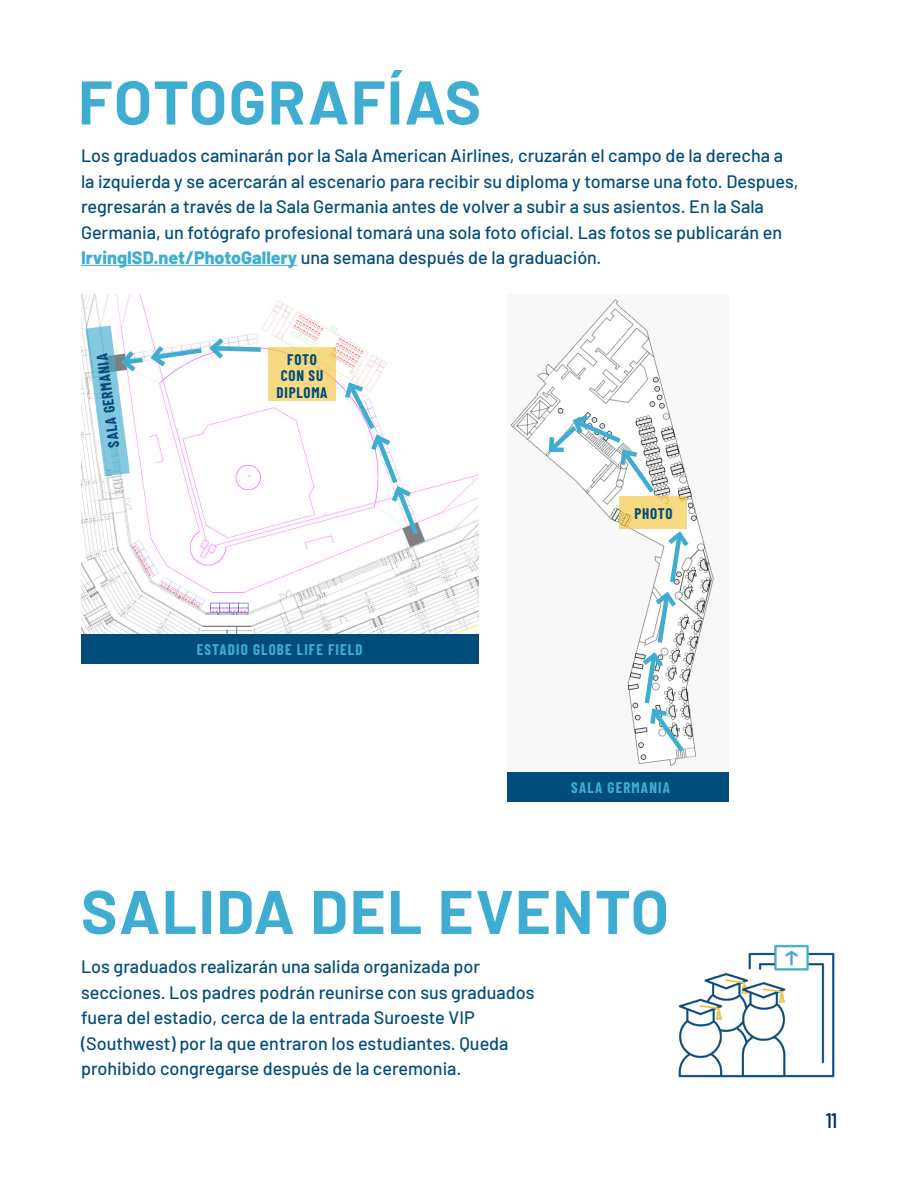
<style>
.page{position:relative;width:918px;height:1188px;background:#fff}
.page>*{position:absolute;margin:0;border:0;box-sizing:border-box;transform-origin:0 0}
.t1{font:700 61.5px "Barlow";letter-spacing:.025em;color:#3facd2}
.t2{font:500 21px "Barlow Condensed";color:#002845}
.t3{font:500 18px/25.5px "Barlow";color:#004d7c}
.t4{font:700 15px/16.5px "Barlow Condensed";letter-spacing:.05em;color:#004d7c;text-align:center}
.t5{font:700 15px "Barlow Condensed";letter-spacing:.075em;color:#3facd2}
.s1{font-weight:800;color:#3facd2}
</style>
<div class="page">
<hr style="left:81px;top:265px;width:216px;height:1px;background:#3facd2">
<img style="left:81px;top:295px;width:397px;height:339px">
<div style="left:81px;top:634px;width:397px;height:30px;background:#004d7c"></div>
<svg style="left:342px;top:379px;width:80px;height:161px"></svg>
<div style="left:268px;top:347px;width:68px;height:54px;background:#f7da82"></div>
<svg style="left:86px;top:325px;width:179px;height:151px"></svg>
<img style="left:510px;top:299px;width:204px;height:467px">
<div style="left:508px;top:772px;width:221px;height:30px;background:#004d7c"></div>
<svg style="left:545px;top:411px;width:148px;height:346px"></svg>
<div style="left:620px;top:497px;width:67px;height:32px;background:#f7da82"></div>
<img style="left:678px;top:944px;width:157px;height:134px">
<h1 class="t1" style="left:78px;top:57px;width:405px">FOTOGRAFÍAS</h1>
<p class="t3" style="left:81px;top:141px;width:719px">Los graduados caminarán por la Sala American Airlines, cruzarán el campo de la derecha a la izquierda y se acercarán al escenario para recibir su diploma y tomarse una foto. Despues, regresarán a través de la Sala Germania antes de volver a subir a sus asientos. En la Sala Germania, un fotógrafo profesional tomará una sola foto oficial. Las fotos se publicarán en <span class="s1">IrvingISD.net/PhotoGallery</span> una semana después de la graduación.</p>
<p class="t4" style="left:106px;top:449px;width:96px;rotate:-98deg">SALA GERMANIA</p>
<p class="t4" style="left:277px;top:350px;width:52px">FOTO<br>CON SU<br>DIPLOMA</p>
<p class="t5" style="left:197px;top:639px;width:167px">ESTADIO GLOBE LIFE FIELD</p>
<p class="t4" style="left:634px;top:504px;width:40px">PHOTO</p>
<p class="t5" style="left:571px;top:777px;width:100px">SALA GERMANIA</p>
<h1 class="t1" style="left:81px;top:866px;width:589px">SALIDA DEL EVENTO</h1>
<p class="t3" style="left:81px;top:953px;width:455px">Los graduados realizarán una salida organizada por secciones. Los padres podrán reunirse con sus graduados fuera del estadio, cerca de la entrada Suroeste VIP (Southwest) por la que entraron los estudiantes. Queda prohibido congregarse después de la ceremonia.</p>
<p class="t2" style="left:826px;top:1105px;width:12px">11</p>
</div>
